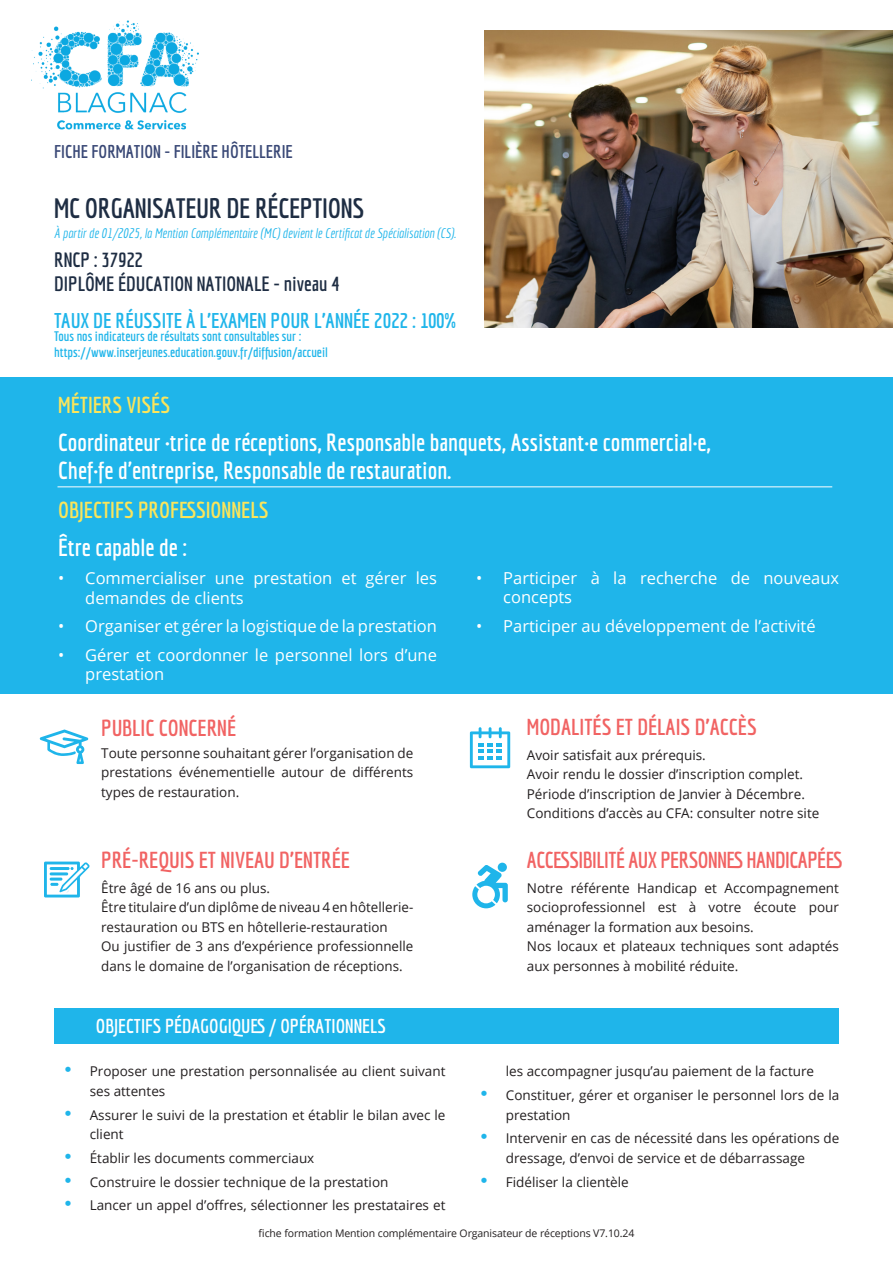
<style>
.page{position:relative;width:893px;height:1263px;background:#fff}
.page>*{position:absolute;margin:0;border:0;box-sizing:border-box;transform-origin:0 0}
.t1{font:700 27.3px "Economica";letter-spacing:-.01em;color:#1e2d43}
.t2{font:700 24px "Economica";color:#fff}
.t3{font:700 22.5px "Economica";color:#f16363}
.t4{font:700 22.5px "Economica";letter-spacing:-.02em;color:#f16363}
.t5{font:700 22.5px "Economica";color:#fbe55b}
.t6{font:700 20.85px "Economica";color:#1fb5ea}
.t7{font:700 20.1px "Economica";color:#1e2d43}
.t8{font:700 19.5px "Economica";color:#fff}
.t9{font:700 18px "Economica";color:#394876}
.t10{font:16.5px/19.8px "Open Sans";color:#fff}
.t11{font:13.5px/19.5px "Open Sans";color:#231f20}
.t12{font:700 13.5px "Economica";color:#1fb5ea}
.t13{font:italic 13.5px "Economica";color:#1fb5ea}
.t14{font:10.5px "Open Sans";letter-spacing:-.01em;color:#231f20}
.s1{font-family:"Futura";font-weight:700;font-size:18px;color:#1fb5ea}
</style>
<div class="page">
<img style="left:485px;top:31px;width:408px;height:297px">
<div style="left:0;top:378px;width:893px;height:316px;background:#1fb5ea"></div>
<div style="left:54px;top:1008px;width:785px;height:36px;background:#1fb5ea"></div>
<img style="left:32px;top:20px;width:167px;height:110px">
<svg style="left:40px;top:729px;width:48px;height:35px"></svg>
<svg style="left:470px;top:727px;width:40px;height:41px"></svg>
<div style="left:498px;top:863px;width:9px;height:9px;background:#1fb5ea;border-radius:50%"></div>
<svg style="left:472px;top:865px;width:36px;height:43px"></svg>
<svg style="left:44px;top:861px;width:46px;height:36px"></svg>
<hr style="left:58px;top:486px;width:774px;height:1px;background:#fff">
<p class="t9" style="left:54px;top:141px;width:240px">FICHE FORMATION - FILIÈRE HÔTELLERIE</p>
<p class="t1" style="left:54px;top:192px;width:312px">MC ORGANISATEUR DE RÉCEPTIONS</p>
<p class="t7" style="left:54px;top:248px;width:90px">RNCP : 37922</p>
<p class="t7" style="left:54px;top:272px;width:287px">DIPLÔME ÉDUCATION NATIONALE - niveau 4</p>
<p class="t6" style="left:54px;top:309px;width:404px">TAUX DE RÉUSSITE À L’EXAMEN POUR L’ANNÉE 2022 : 100%</p>
<p class="t13" style="left:54px;top:225px;width:404px">À partir de 01/2025, la Mention Complémentaire (MC) devient le Certificat de Spécialisation (CS).</p>
<p class="t12" style="left:54px;top:328px;width:249px">Tous nos indicateurs de résultats sont consultables sur :</p>
<p class="t12" style="left:54px;top:345px;width:275px">https://www.inserjeunes.education.gouv.fr/diffusion/accueil</p>
<p class="t5" style="left:58px;top:391px;width:113px">MÉTIERS VISÉS</p>
<p class="t2" style="left:58px;top:428px;width:654px">Coordinateur ·trice de réceptions, Responsable banquets, Assistant·e commercial·e,</p>
<p class="t2" style="left:58px;top:457px;width:395px">Chef·fe d'entreprise, Responsable de restauration.</p>
<p class="t5" style="left:58px;top:497px;width:212px">OBJECTIFS PROFESSIONNELS</p>
<p class="t2" style="left:58px;top:533px;width:130px">Être capable de :</p>
<p class="t10" style="left:85px;top:568px;width:353px;text-indent:-27px">• Commercialiser une prestation et gérer les demandes de clients</p>
<p class="t10" style="left:58px;top:616px;width:380px">• Organiser et gérer la logistique de la prestation</p>
<p class="t10" style="left:85px;top:644px;width:353px;text-indent:-27px">• Gérer et coordonner le personnel lors d’une prestation</p>
<p class="t3" style="left:101px;top:715px;width:136px">PUBLIC CONCERNÉ</p>
<p class="t3" style="left:527px;top:714px;width:231px">MODALITÉS ET DÉLAIS D’ACCÈS</p>
<p class="t10" style="left:503px;top:567px;width:337px;text-indent:-27px">• Participer à la recherche de nouveaux concepts</p>
<p class="t10" style="left:476px;top:615px;width:341px">• Participer au développement de l’activité</p>
<p class="t11" style="left:101px;top:742px;width:314px;text-align:justify">Toute personne souhaitant gérer l’organisation de prestations événementielle autour de différents types de restauration.</p>
<p class="t11" style="left:527px;top:745px;width:181px">Avoir satisfait aux prérequis.</p>
<p class="t11" style="left:527px;top:764px;width:278px">Avoir rendu le dossier d’inscription complet.</p>
<p class="t11" style="left:527px;top:784px;width:280px">Période d’inscription de Janvier à Décembre.</p>
<p class="t11" style="left:527px;top:803px;width:294px">Conditions d’accès au CFA: consulter notre site</p>
<p class="t3" style="left:101px;top:847px;width:250px">PRÉ-REQUIS ET NIVEAU D’ENTRÉE</p>
<p class="t4" style="left:527px;top:847px;width:317px">ACCESSIBILITÉ AUX PERSONNES HANDICAPÉES</p>
<p class="t11" style="left:101px;top:878px;width:170px">Être âgé de 16 ans ou plus.</p>
<p class="t11" style="left:101px;top:897px;width:314px">Être titulaire d’un diplôme de niveau 4 en hôtellerie&shy;restauration ou BTS en hôtellerie-restauration</p>
<p class="t11" style="left:101px;top:936px;width:314px">Ou justifier de 3 ans d’expérience professionnelle dans le domaine de l’organisation de réceptions.</p>
<p class="t8" style="left:96px;top:1015px;width:291px">OBJECTIFS PÉDAGOGIQUES / OPÉRATIONNELS</p>
<p class="t11" style="left:90px;top:1061px;width:357px;text-indent:-27px"><span class="s1">•</span> Proposer une prestation personnalisée au client suivant ses attentes</p>
<p class="t11" style="left:90px;top:1105px;width:357px;text-indent:-27px"><span class="s1">•</span> Assurer le suivi de la prestation et établir le bilan avec le client</p>
<p class="t11" style="left:63px;top:1148px;width:253px"><span class="s1">•</span> Établir les documents commerciaux</p>
<p class="t11" style="left:63px;top:1172px;width:327px"><span class="s1">•</span> Construire le dossier technique de la prestation</p>
<p class="t11" style="left:63px;top:1195px;width:384px"><span class="s1">•</span> Lancer un appel d’offres, sélectionner les prestataires et</p>
<p class="t11" style="left:527px;top:878px;width:314px;text-align:justify">Notre référente Handicap et Accompagnement socioprofessionnel est à votre écoute pour aménager la formation aux besoins.</p>
<p class="t11" style="left:527px;top:936px;width:314px">Nos locaux et plateaux techniques sont adaptés aux personnes à mobilité réduite.</p>
<p class="t11" style="left:506px;top:1061px;width:310px">les accompagner jusqu’au paiement de la facture</p>
<p class="t11" style="left:506px;top:1085px;width:335px;text-indent:-27px"><span class="s1">•</span> Constituer, gérer et organiser le personnel lors de la prestation</p>
<p class="t11" style="left:479px;top:1128px;width:362px;text-align:center"><span class="s1">•</span> Intervenir en cas de nécessité dans les opérations de dressage, d’envoi de service et de débarrassage</p>
<p class="t11" style="left:479px;top:1172px;width:151px"><span class="s1">•</span> Fidéliser la clientèle</p>
<p class="t14" style="left:259px;top:1225px;width:377px">fiche formation Mention complémentaire Organisateur de réceptions V7.10.24</p>
</div>
